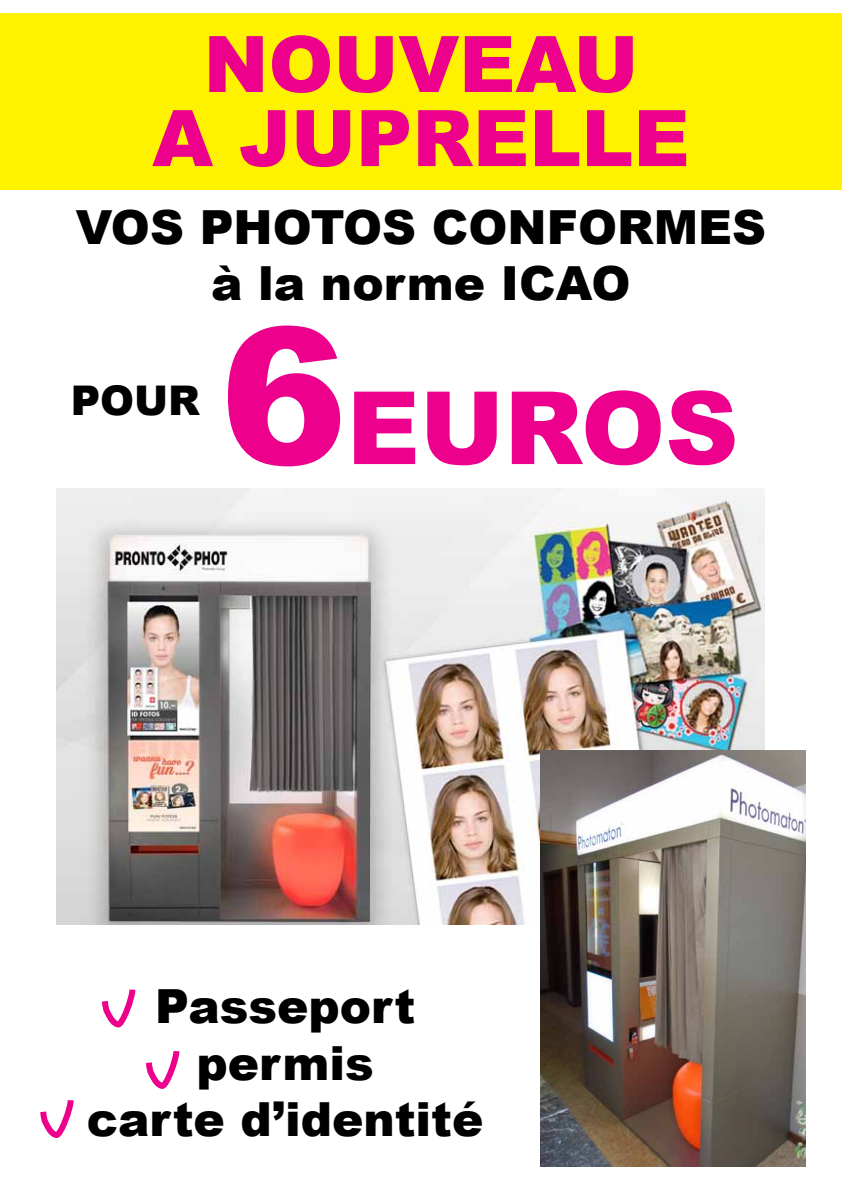
<style>
.page{position:relative;width:842px;height:1191px;background:#fff}
.page>*{position:absolute;margin:0;border:0;box-sizing:border-box;transform-origin:0 0}
.t1{font:900 101.1px "Arial";color:#ec008c}
.t2{font:900 78px/74px "Arial";color:#ec008c;text-align:center}
.t3{font:900 47px/56.4px "Arial";color:#000;text-align:center}
.t4{font:900 40.9px "Arial";color:#000}
.s1{font-size:190.1px}
</style>
<div class="page">
<img style="left:57px;top:489px;width:707px;height:436px">
<div style="left:0;top:13px;width:842px;height:176px;background:#fff200"></div>
<img style="left:540px;top:750px;width:266px;height:416px">
<svg style="left:102px;top:989px;width:78px;height:100px"></svg>
<svg style="left:40px;top:1100px;width:34px;height:38px"></svg>
<h2 class="t2" style="left:152px;top:25px;width:539px">NOUVEAU<br>A JUPRELLE</h2>
<p class="t3" style="left:76px;top:198px;width:692px">VOS PHOTOS CONFORMES à la norme ICAO</p>
<p class="t4" style="left:71px;top:370px;width:131px">POUR</p>
<h1 class="t1" style="left:220px;top:354px;width:520px"><span class="s1">6</span>EUROS</h1>
<p class="t3" style="left:87px;top:977px;width:398px">Passeport permis<br>carte d’identité</p>
</div>
